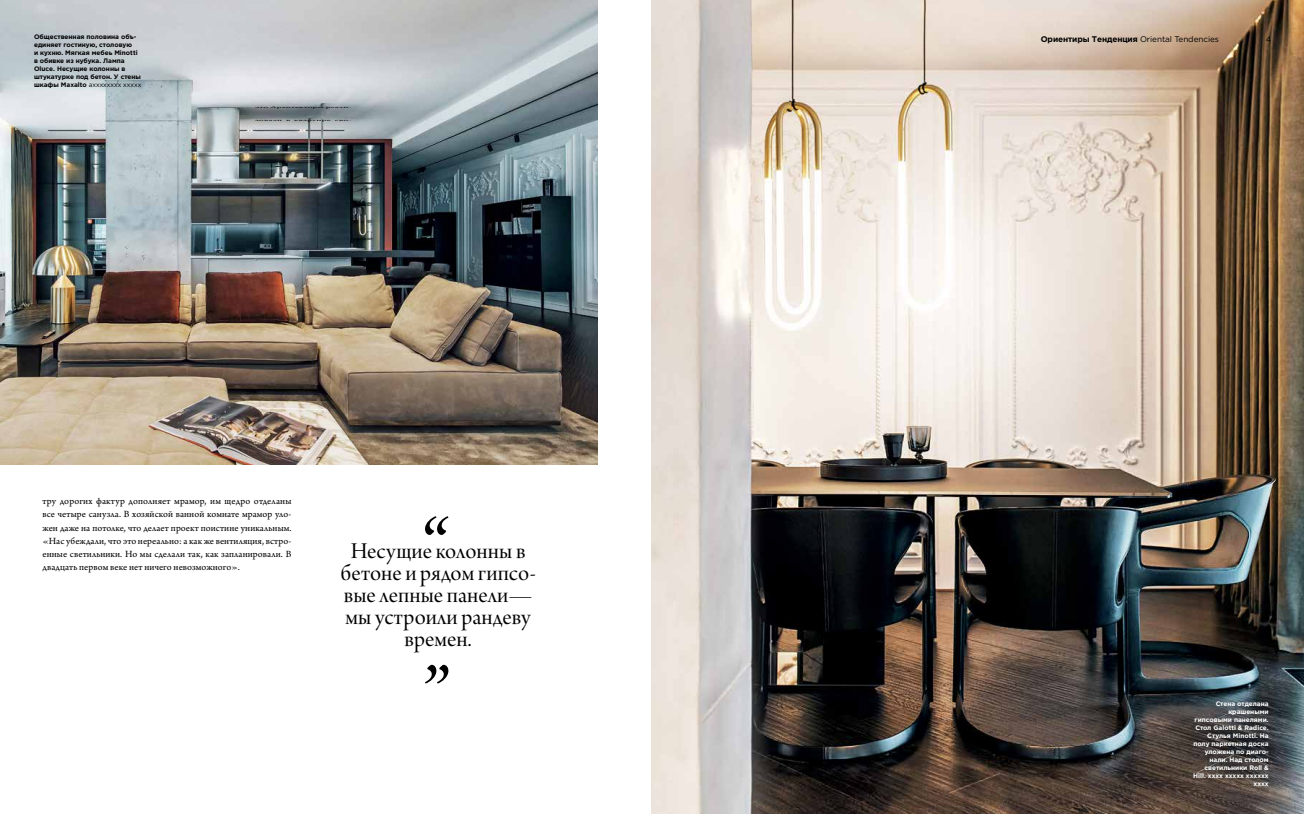
<style>
.page{position:relative;width:1304px;height:814px;background:#fff}
.page>*{position:absolute;margin:0;border:0;box-sizing:border-box;transform-origin:0 0}
.t1{font:24px/22px "Arno Pro Display";letter-spacing:.005em;color:#000;text-align:center}
.t2{font:10px/13.2px "Arno Pro";letter-spacing:.01em;color:#000;text-align:justify}
.t3{font:700 8.2px "Gotham Pro";letter-spacing:-.01em;color:#000}
.t4{font:8.2px "Gotham Pro";color:#000}
.t5{font:700 6.5px/8px "Gotham Pro";color:#000}
.t6{font:700 6.5px/8px "Gotham Pro";color:#fff;text-align:right}
.t7{font:2.7px "Arno Pro";letter-spacing:.015em;color:#000;scale:3.73 1}
.s1{font-weight:400}
</style>
<div class="page">
<img style="left:0;top:0;width:597px;height:464px">
<img style="left:652px;top:0;width:652px;height:814px">
<svg style="left:425px;top:516px;width:23px;height:19px"></svg>
<svg style="left:425px;top:664px;width:23px;height:19px"></svg>
<p class="t5" style="left:34px;top:32px;width:109px">Общественная половина объ&shy;единяет гостиную, столовую<br>и кухню. Мягкая мебеь Minotti в обивке из нубука. Лампа<br>Olucе. Несущие колонны в штукатурке под бетон. У стены шкафы Maxalto <span class="s1">aхххххххх ххххх</span></p>
<p class="t4" style="left:34px;top:34px;width:7px">3</p>
<p class="t7" style="left:255px;top:106px;width:27px">что Архитекторы реали-</p>
<p class="t7" style="left:255px;top:119px;width:9px">зовали</p>
<p class="t7" style="left:286px;top:119px;width:3px">в</p>
<p class="t7" style="left:294px;top:119px;width:11px">квартире</p>
<p class="t7" style="left:335px;top:119px;width:6px">сво-</p>
<p class="t2" style="left:43px;top:495px;width:251px">тру дорогих фактур дополняет мрамор, им щедро отделаны все четыре санузла. В хозяйской ванной комнате мрамор уло&shy;жен даже на потолке, что делает проект поистине уникальным. «Нас убеждали, что это нереально: а как же вентиляция, встро&shy;енные светильники. Но мы сделали так, как запланировали. В двадцать первом веке нет ничего невозможного».</p>
<h1 class="t1" style="left:340px;top:541px;width:197px">Несущие колонны в бетоне и рядом гипсо&shy;вые лепные панели— мы устроили рандеву времен.</h1>
<p class="t3" style="left:1041px;top:34px;width:180px">Oриентиры Tенденция <span class="s1">Oriental Tendencies</span></p>
<p class="t4" style="left:1266px;top:34px;width:7px">4</p>
<p class="t6" style="left:1193px;top:699px;width:77px">Стена отделана крашеными гипсовыми панелями.<br>Стол Galotti &amp; Radice.<br>Cтулья Minotti. На полу паркетная доска уложена по диаго&shy;нали. Над столом светильники Roll &amp;<br>Hill. хххх ххххх хххххх хххх</p>
</div>
